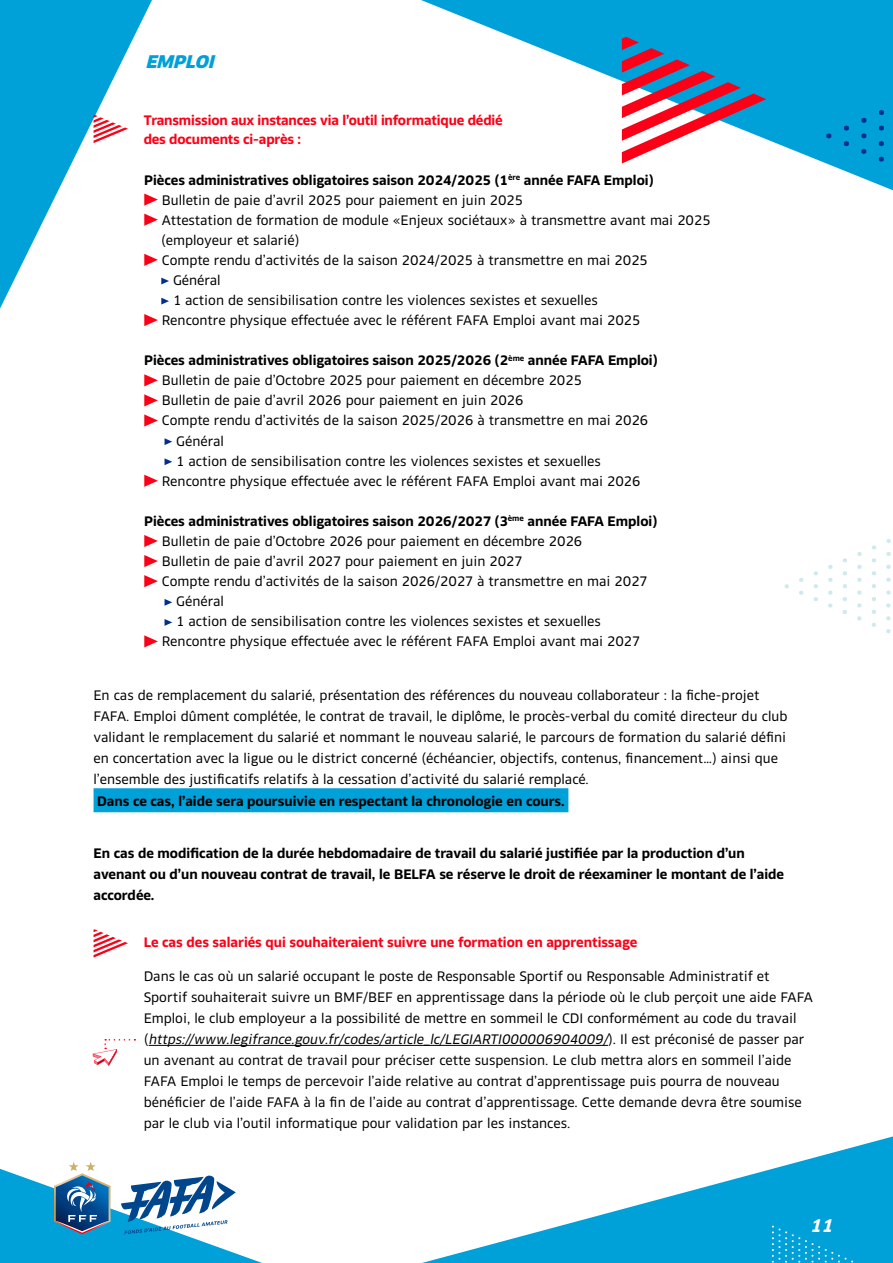
<style>
.page{position:relative;width:893px;height:1263px;background:#fff}
.page>*{position:absolute;margin:0;border:0;box-sizing:border-box;transform-origin:0 0}
.t1{font:italic 18px "FFF Equipe Black";color:#00a0d9}
.t2{font:italic 18px "FFF Equipe Bold";color:#fff}
.t3{font:13.5px/21px "FFF Equipe Regular";color:#000}
.t4{font:13.5px/21px "FFF Equipe Bold";color:#000}
.t5{font:13.5px/19.5px "FFF Equipe Bold";letter-spacing:-.01em;color:#fb0016}
.s1{font-style:italic}
</style>
<div class="page">
<svg style="left:0;top:0;width:162px;height:309px"></svg>
<svg style="left:422px;top:1136px;width:471px;height:127px"></svg>
<svg style="left:421px;top:0;width:472px;height:191px"></svg>
<svg style="left:772px;top:1225px;width:81px;height:38px;background:#0ba4da"></svg>
<svg style="left:0;top:1162px;width:262px;height:101px"></svg>
<svg style="left:622px;top:37px;width:144px;height:126px"></svg>
<svg style="left:879px;top:110px;width:5px;height:5px"></svg>
<svg style="left:861px;top:118px;width:5px;height:5px"></svg>
<svg style="left:844px;top:125px;width:5px;height:6px"></svg>
<svg style="left:826px;top:133px;width:5px;height:6px"></svg>
<svg style="left:879px;top:125px;width:5px;height:6px"></svg>
<svg style="left:861px;top:133px;width:5px;height:5px"></svg>
<svg style="left:844px;top:141px;width:5px;height:5px"></svg>
<svg style="left:879px;top:141px;width:5px;height:5px"></svg>
<svg style="left:861px;top:149px;width:5px;height:5px"></svg>
<svg style="left:879px;top:156px;width:5px;height:6px"></svg>
<svg style="left:887px;top:539px;width:4px;height:4px"></svg>
<svg style="left:872px;top:545px;width:4px;height:5px"></svg>
<svg style="left:857px;top:552px;width:4px;height:4px"></svg>
<svg style="left:843px;top:558px;width:4px;height:5px"></svg>
<svg style="left:828px;top:565px;width:4px;height:4px"></svg>
<svg style="left:814px;top:571px;width:4px;height:5px"></svg>
<svg style="left:799px;top:578px;width:4px;height:4px"></svg>
<svg style="left:785px;top:584px;width:4px;height:4px"></svg>
<svg style="left:886px;top:552px;width:5px;height:4px"></svg>
<svg style="left:872px;top:558px;width:4px;height:4px"></svg>
<svg style="left:857px;top:565px;width:4px;height:4px"></svg>
<svg style="left:843px;top:571px;width:4px;height:4px"></svg>
<svg style="left:828px;top:578px;width:4px;height:4px"></svg>
<svg style="left:814px;top:584px;width:4px;height:4px"></svg>
<svg style="left:799px;top:590px;width:4px;height:5px"></svg>
<svg style="left:886px;top:565px;width:5px;height:4px"></svg>
<svg style="left:872px;top:571px;width:4px;height:4px"></svg>
<svg style="left:857px;top:577px;width:4px;height:5px"></svg>
<svg style="left:843px;top:584px;width:4px;height:4px"></svg>
<svg style="left:828px;top:590px;width:4px;height:5px"></svg>
<svg style="left:814px;top:597px;width:4px;height:4px"></svg>
<svg style="left:886px;top:577px;width:4px;height:5px"></svg>
<svg style="left:872px;top:584px;width:4px;height:4px"></svg>
<svg style="left:857px;top:590px;width:4px;height:5px"></svg>
<svg style="left:843px;top:597px;width:4px;height:4px"></svg>
<svg style="left:828px;top:603px;width:4px;height:5px"></svg>
<svg style="left:886px;top:590px;width:4px;height:5px"></svg>
<svg style="left:872px;top:597px;width:4px;height:4px"></svg>
<svg style="left:857px;top:603px;width:4px;height:5px"></svg>
<svg style="left:843px;top:610px;width:4px;height:4px"></svg>
<svg style="left:886px;top:603px;width:4px;height:5px"></svg>
<svg style="left:872px;top:610px;width:4px;height:4px"></svg>
<svg style="left:857px;top:616px;width:4px;height:5px"></svg>
<svg style="left:886px;top:616px;width:4px;height:4px"></svg>
<svg style="left:872px;top:623px;width:4px;height:4px"></svg>
<svg style="left:886px;top:629px;width:4px;height:4px"></svg>
<svg style="left:94px;top:929px;width:34px;height:28px"></svg>
<hr style="left:149px;top:1045px;width:459px;height:1px;background:#000">
<svg style="left:93px;top:1039px;width:42px;height:27px"></svg>
<div style="left:94px;top:788px;width:474px;height:24px;background:#00a0d9"></div>
<svg style="left:94px;top:115px;width:34px;height:28px"></svg>
<svg style="left:144px;top:194px;width:14px;height:12px"></svg>
<svg style="left:144px;top:214px;width:14px;height:12px"></svg>
<svg style="left:144px;top:254px;width:14px;height:12px"></svg>
<svg style="left:161px;top:278px;width:8px;height:6px"></svg>
<svg style="left:161px;top:298px;width:8px;height:7px"></svg>
<svg style="left:144px;top:314px;width:14px;height:12px"></svg>
<svg style="left:144px;top:374px;width:14px;height:12px"></svg>
<svg style="left:144px;top:394px;width:14px;height:12px"></svg>
<svg style="left:144px;top:414px;width:14px;height:12px"></svg>
<svg style="left:165px;top:438px;width:7px;height:7px"></svg>
<svg style="left:165px;top:458px;width:7px;height:7px"></svg>
<svg style="left:144px;top:475px;width:14px;height:12px"></svg>
<svg style="left:144px;top:535px;width:14px;height:12px"></svg>
<svg style="left:144px;top:555px;width:14px;height:12px"></svg>
<svg style="left:144px;top:575px;width:14px;height:12px"></svg>
<svg style="left:165px;top:599px;width:7px;height:7px"></svg>
<svg style="left:165px;top:619px;width:7px;height:7px"></svg>
<svg style="left:144px;top:635px;width:14px;height:12px"></svg>
<h1 class="t1" style="left:145px;top:50px;width:75px">EMPLOI</h1>
<p class="t5" style="left:144px;top:110px;width:361px">Transmission aux instances via l’outil informatique dédié des documents ci-après :</p>
<p class="t4" style="left:144px;top:169px;width:511px">Pièces administratives obligatoires saison 2024/2025 (1<sup>ère</sup> année FAFA Emploi)</p>
<p class="t3" style="left:162px;top:189px;width:363px">Bulletin de paie d’avril 2025 pour paiement en juin 2025</p>
<p class="t3" style="left:162px;top:209px;width:550px">Attestation de formation de module «Enjeux sociétaux» à transmettre avant mai 2025</p>
<p class="t3" style="left:161px;top:229px;width:140px">(employeur et salarié)</p>
<p class="t3" style="left:162px;top:249px;width:487px">Compte rendu d’activités de la saison 2024/2025 à transmettre en mai 2025</p>
<p class="t3" style="left:173px;top:269px;width:49px">Général</p>
<p class="t3" style="left:173px;top:290px;width:426px">1 action de sensibilisation contre les violences sexistes et sexuelles</p>
<p class="t3" style="left:162px;top:310px;width:480px">Rencontre physique effectuée avec le référent FAFA Emploi avant mai 2025</p>
<p class="t4" style="left:144px;top:350px;width:515px">Pièces administratives obligatoires saison 2025/2026 (2<sup>ème</sup> année FAFA Emploi)</p>
<p class="t3" style="left:162px;top:370px;width:421px">Bulletin de paie d’Octobre 2025 pour paiement en décembre 2025</p>
<p class="t3" style="left:162px;top:390px;width:363px">Bulletin de paie d’avril 2026 pour paiement en juin 2026</p>
<p class="t3" style="left:162px;top:410px;width:488px">Compte rendu d’activités de la saison 2025/2026 à transmettre en mai 2026</p>
<p class="t3" style="left:176px;top:430px;width:49px">Général</p>
<p class="t3" style="left:176px;top:450px;width:426px">1 action de sensibilisation contre les violences sexistes et sexuelles</p>
<p class="t3" style="left:162px;top:470px;width:480px">Rencontre physique effectuée avec le référent FAFA Emploi avant mai 2026</p>
<p class="t4" style="left:144px;top:510px;width:514px">Pièces administratives obligatoires saison 2026/2027 (3<sup>ème</sup> année FAFA Emploi)</p>
<p class="t3" style="left:162px;top:531px;width:422px">Bulletin de paie d’Octobre 2026 pour paiement en décembre 2026</p>
<p class="t3" style="left:162px;top:551px;width:362px">Bulletin de paie d’avril 2027 pour paiement en juin 2027</p>
<p class="t3" style="left:162px;top:571px;width:487px">Compte rendu d’activités de la saison 2026/2027 à transmettre en mai 2027</p>
<p class="t3" style="left:176px;top:591px;width:49px">Général</p>
<p class="t3" style="left:176px;top:611px;width:426px">1 action de sensibilisation contre les violences sexistes et sexuelles</p>
<p class="t3" style="left:162px;top:631px;width:480px">Rencontre physique effectuée avec le référent FAFA Emploi avant mai 2027</p>
<p class="t3" style="left:94px;top:684px;width:695px">En cas de remplacement du salarié, présentation des références du nouveau collaborateur : la fiche-projet FAFA. Emploi dûment complétée, le contrat de travail, le diplôme, le procès-verbal du comité directeur du club validant le remplacement du salarié et nommant le nouveau salarié, le parcours de formation du salarié défini en concertation avec la ligue ou le district concerné (échéancier, objectifs, contenus, financement…) ainsi que l’ensemble des justificatifs relatifs à la cessation d’activité du salarié remplacé.</p>
<p class="t4" style="left:97px;top:791px;width:469px">Dans ce cas, l’aide sera poursuivie en respectant la chronologie en cours.</p>
<p class="t4" style="left:94px;top:843px;width:692px">En cas de modification de la durée hebdomadaire de travail du salarié justifiée par la production d’un avenant ou d’un nouveau contrat de travail, le BELFA se réserve le droit de réexaminer le montant de l’aide accordée.</p>
<p class="t5" style="left:144px;top:932px;width:495px">Le cas des salariés qui souhaiteraient suivre une formation en apprentissage</p>
<p class="t3" style="left:144px;top:966px;width:671px">Dans le cas où un salarié occupant le poste de Responsable Sportif ou Responsable Administratif et Sportif souhaiterait suivre un BMF/BEF en apprentissage dans la période où le club perçoit une aide FAFA Emploi, le club employeur a la possibilité de mettre en sommeil le CDI conformément au code du travail<br>( <span class="s1">https://www.legifrance.gouv.fr/codes/article_lc/LEGIARTI000006904009/</span>) . I l e s t p r é c o n i s é d e p a s s e r p a r un avenant au contrat de travail pour préciser cette suspension. Le club mettra alors en sommeil l’aide FAFA Emploi le temps de percevoir l’aide relative au contrat d’apprentissage puis pourra de nouveau bénéficier de l’aide FAFA à la fin de l’aide au contrat d’apprentissage. Cette demande devra être soumise par le club via l’outil informatique pour validation par les instances.</p>
<h1 class="t2" style="left:810px;top:1214px;width:30px">11</h1>
</div>
